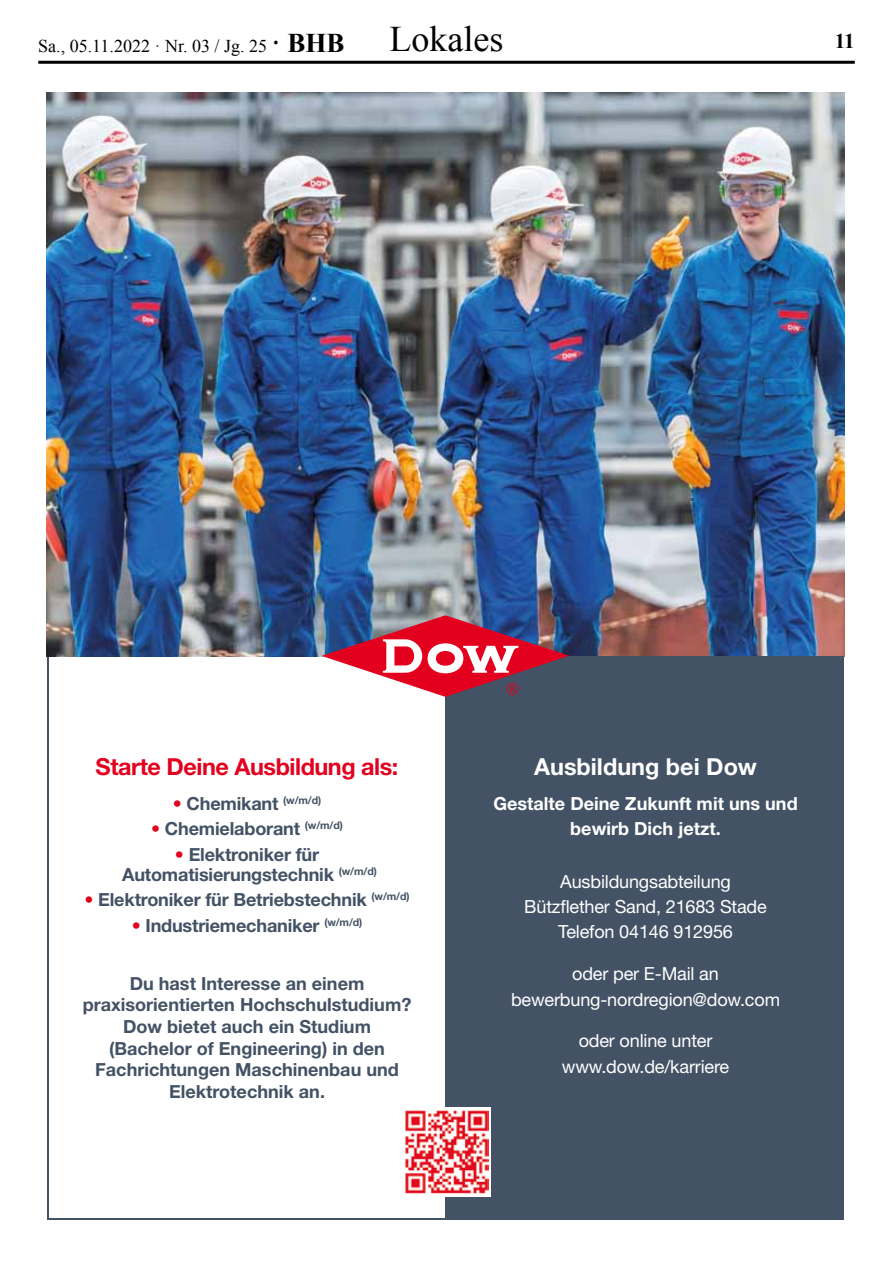
<style>
.page{position:relative;width:893px;height:1263px;background:#fff}
.page>*{position:absolute;margin:0;border:0;box-sizing:border-box;transform-origin:0 0}
.t1{font:36px "Times New Roman";color:#000}
.t2{font:700 23.4px "Helvetica Neue LT Std";letter-spacing:-.02em;color:#e3001f}
.t3{font:700 23.4px "Helvetica Neue LT Std";color:#fff}
.t4{font:700 21px "Times New Roman";color:#000}
.t5{font:700 18.15px/21.8px "Helvetica Neue LT Std";color:#435264;text-align:center}
.t6{font:18.15px/25.5px "Helvetica Neue LT Std";letter-spacing:-.01em;color:#fff;text-align:center}
.t7{font:700 18.15px/25.5px "Helvetica Neue LT Std";color:#fff;text-align:center}
.t8{font:18px "Times New Roman";color:#000}
.s1{font-weight:700;font-size:27px}
.s2{color:#e3001f}
</style>
<div class="page">
<hr style="left:38px;top:61px;width:817px;height:3px;background:#000">
<hr style="left:47px;top:653px;width:2px;height:567px;background:#435264">
<hr style="left:47px;top:1218px;width:404px;height:2px;background:#435264">
<img style="left:47px;top:92px;width:797px;height:564px">
<div style="left:445px;top:656px;width:399px;height:564px;background:#435264"></div>
<svg style="left:322px;top:615px;width:247px;height:82px"></svg>
<svg style="left:405px;top:1107px;width:86px;height:89px"></svg>
<img style="left:405px;top:1110px;width:83px;height:83px">
<p class="t8" style="left:38px;top:34px;width:308px">Sa., 05.11.2022 · Nr. 03 / Jg. 25 <span class="s1">· BHB</span></p>
<h1 class="t1" style="left:389px;top:15px;width:115px">Lokales</h1>
<p class="t4" style="left:835px;top:26px;width:21px">11</p>
<p class="t2" style="left:96px;top:752px;width:304px">Starte Deine Ausbildung als:</p>
<p class="t5" style="left:173px;top:792px;width:150px"><span class="s2">•</span> Chemikant <sup>(w/m/d)</sup></p>
<p class="t5" style="left:151px;top:818px;width:193px"><span class="s2">•</span> Chemielaborant <sup>(w/m/d)</sup></p>
<p class="t5" style="left:122px;top:844px;width:256px;line-height:20.1px"><span class="s2">•</span> Elektroniker für<br>Automatisierungstechnik <sup>(w/m/d)</sup></p>
<p class="t5" style="left:85px;top:889px;width:326px"><span class="s2">•</span> Elektroniker für Betriebstechnik <sup>(w/m/d)</sup></p>
<p class="t5" style="left:132px;top:914px;width:232px"><span class="s2">•</span> Industriemechaniker <sup>(w/m/d)</sup></p>
<p class="t5" style="left:83px;top:972px;width:330px">Du hast Interesse an einem praxisorientierten Hochschulstudium?<br>Dow bietet auch ein Studium (Bachelor of Engineering) in den<br>Fachrichtungen Maschinenbau und<br>Elektrotechnik an.</p>
<p class="t3" style="left:534px;top:752px;width:225px">Ausbildung bei Dow</p>
<p class="t7" style="left:493px;top:790px;width:306px">Gestalte Deine Zukunft mit uns und bewirb Dich jetzt.</p>
<p class="t6" style="left:524px;top:868px;width:244px">Ausbildungsabteilung<br>Bützflether Sand, 21683 Stade<br>Telefon 04146 912956</p>
<p class="t6" style="left:511px;top:961px;width:271px">oder per E-Mail an bewerbung-nordregion@dow.com</p>
<p class="t6" style="left:562px;top:1028px;width:169px">oder online unter www.dow.de/karriere</p>
</div>
